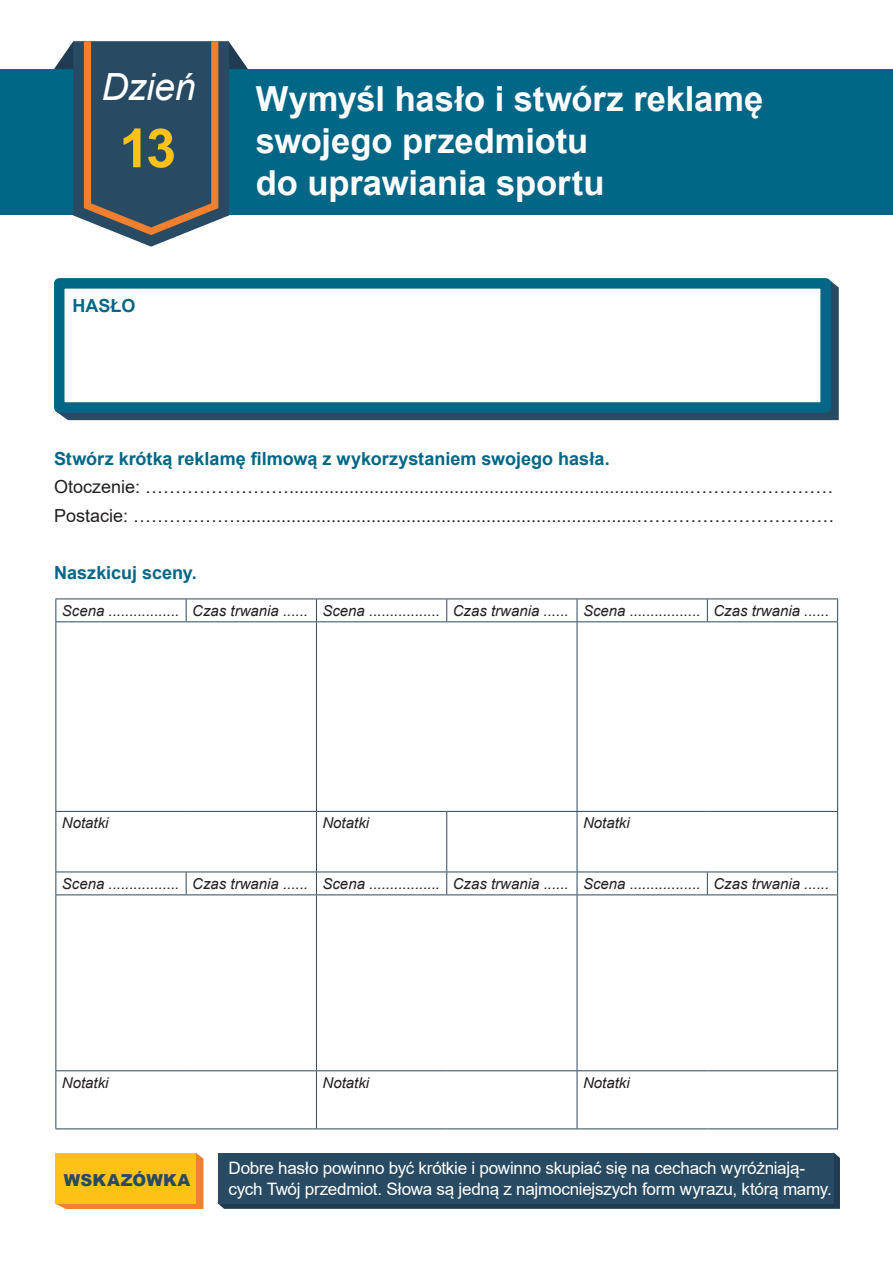
<style>
.page{position:relative;width:893px;height:1263px;background:#fff}
.page>*{position:absolute;margin:0;border:0;box-sizing:border-box;transform-origin:0 0}
.t1{font:700 54px "Arial";color:#fec217}
.t2{font:italic 37.5px "Arial";letter-spacing:-.01em;color:#fff}
.t3{font:700 34.5px/42px "Arial";letter-spacing:-.005em;color:#fff}
.t4{font:18px/28.5px "Arial";color:#231f20}
.t5{font:700 18px "Arial";color:#026686}
.t6{font:17.1px/21px "Arial";letter-spacing:-.015em;color:#fff}
.t7{font:900 16.5px "Arial";letter-spacing:.01em;color:#284b63}
.t8{font:italic 15px "Arial";color:#231f20}
</style>
<div class="page">
<svg style="left:218px;top:1153px;width:622px;height:56px;background:#274358"></svg>
<div style="left:218px;top:1153px;width:616px;height:51px;background:#284b63"></div>
<div style="left:0;top:69px;width:893px;height:146px;background:#026686"></div>
<svg style="left:54px;top:41px;width:194px;height:206px"></svg>
<svg style="left:58px;top:281px;width:781px;height:139px"></svg>
<div style="left:54px;top:278px;width:777px;height:135px;border:10px solid #026686"></div>
<hr style="left:837px;top:622px;width:1px;height:189px;background:#2e485f">
<hr style="left:837px;top:812px;width:1px;height:59px;background:#2e485f">
<hr style="left:837px;top:895px;width:1px;height:175px;background:#2e485f">
<hr style="left:837px;top:1071px;width:1px;height:57px;background:#2e485f">
<hr style="left:55px;top:598px;width:131px;height:1px;background:#2e485f">
<svg style="left:55px;top:599px;width:1px;height:22px"></svg>
<hr style="left:186px;top:598px;width:130px;height:1px;background:#2e485f">
<svg style="left:186px;top:599px;width:1px;height:22px"></svg>
<hr style="left:316px;top:598px;width:131px;height:1px;background:#2e485f">
<svg style="left:316px;top:599px;width:1px;height:22px"></svg>
<hr style="left:447px;top:598px;width:130px;height:1px;background:#2e485f">
<svg style="left:446px;top:599px;width:1px;height:22px"></svg>
<hr style="left:577px;top:598px;width:130px;height:1px;background:#2e485f">
<svg style="left:577px;top:599px;width:1px;height:22px"></svg>
<hr style="left:707px;top:598px;width:131px;height:1px;background:#2e485f">
<svg style="left:707px;top:599px;width:1px;height:22px"></svg>
<svg style="left:837px;top:599px;width:1px;height:22px"></svg>
<hr style="left:55px;top:812px;width:1px;height:59px;background:#2e485f">
<hr style="left:316px;top:812px;width:1px;height:59px;background:#2e485f">
<hr style="left:446px;top:812px;width:1px;height:59px;background:#2e485f">
<hr style="left:577px;top:812px;width:1px;height:59px;background:#2e485f">
<hr style="left:55px;top:895px;width:1px;height:175px;background:#2e485f">
<hr style="left:316px;top:895px;width:1px;height:175px;background:#2e485f">
<hr style="left:577px;top:895px;width:1px;height:175px;background:#2e485f">
<hr style="left:55px;top:621px;width:131px;height:1px;background:#2e485f">
<hr style="left:55px;top:622px;width:1px;height:189px;background:#2e485f">
<hr style="left:186px;top:621px;width:130px;height:1px;background:#2e485f">
<hr style="left:316px;top:621px;width:131px;height:1px;background:#2e485f">
<hr style="left:316px;top:622px;width:1px;height:189px;background:#2e485f">
<hr style="left:447px;top:621px;width:130px;height:1px;background:#2e485f">
<hr style="left:577px;top:621px;width:130px;height:1px;background:#2e485f">
<hr style="left:577px;top:622px;width:1px;height:189px;background:#2e485f">
<hr style="left:707px;top:621px;width:131px;height:1px;background:#2e485f">
<hr style="left:55px;top:811px;width:131px;height:1px;background:#2e485f">
<hr style="left:186px;top:811px;width:130px;height:1px;background:#2e485f">
<hr style="left:316px;top:811px;width:131px;height:1px;background:#2e485f">
<hr style="left:447px;top:811px;width:130px;height:1px;background:#2e485f">
<hr style="left:577px;top:811px;width:130px;height:1px;background:#2e485f">
<hr style="left:707px;top:811px;width:131px;height:1px;background:#2e485f">
<hr style="left:55px;top:871px;width:131px;height:1px;background:#2e485f">
<svg style="left:55px;top:872px;width:1px;height:22px"></svg>
<hr style="left:186px;top:871px;width:130px;height:1px;background:#2e485f">
<svg style="left:186px;top:872px;width:1px;height:22px"></svg>
<hr style="left:316px;top:871px;width:131px;height:1px;background:#2e485f">
<svg style="left:316px;top:872px;width:1px;height:22px"></svg>
<hr style="left:447px;top:871px;width:130px;height:1px;background:#2e485f">
<svg style="left:446px;top:872px;width:1px;height:22px"></svg>
<hr style="left:577px;top:871px;width:130px;height:1px;background:#2e485f">
<svg style="left:577px;top:872px;width:1px;height:22px"></svg>
<hr style="left:707px;top:871px;width:131px;height:1px;background:#2e485f">
<svg style="left:707px;top:872px;width:1px;height:22px"></svg>
<svg style="left:837px;top:872px;width:1px;height:22px"></svg>
<hr style="left:55px;top:894px;width:131px;height:1px;background:#2e485f">
<hr style="left:186px;top:894px;width:130px;height:1px;background:#2e485f">
<hr style="left:316px;top:894px;width:131px;height:1px;background:#2e485f">
<hr style="left:447px;top:894px;width:130px;height:1px;background:#2e485f">
<hr style="left:577px;top:894px;width:130px;height:1px;background:#2e485f">
<hr style="left:707px;top:894px;width:131px;height:1px;background:#2e485f">
<hr style="left:55px;top:1070px;width:131px;height:1px;background:#2e485f">
<hr style="left:55px;top:1071px;width:1px;height:57px;background:#2e485f">
<hr style="left:186px;top:1070px;width:130px;height:1px;background:#2e485f">
<hr style="left:316px;top:1070px;width:131px;height:1px;background:#2e485f">
<hr style="left:316px;top:1071px;width:1px;height:57px;background:#2e485f">
<hr style="left:447px;top:1070px;width:130px;height:1px;background:#2e485f">
<hr style="left:577px;top:1070px;width:130px;height:1px;background:#2e485f">
<hr style="left:577px;top:1071px;width:1px;height:57px;background:#2e485f">
<hr style="left:707px;top:1070px;width:131px;height:1px;background:#2e485f">
<hr style="left:55px;top:1128px;width:131px;height:1px;background:#2e485f">
<hr style="left:186px;top:1128px;width:130px;height:1px;background:#2e485f">
<hr style="left:316px;top:1128px;width:131px;height:1px;background:#2e485f">
<hr style="left:447px;top:1128px;width:130px;height:1px;background:#2e485f">
<hr style="left:577px;top:1128px;width:130px;height:1px;background:#2e485f">
<hr style="left:707px;top:1128px;width:131px;height:1px;background:#2e485f">
<svg style="left:56px;top:1153px;width:147px;height:56px"></svg>
<div style="left:55px;top:1153px;width:141px;height:51px;background:#fec217"></div>
<h2 class="t2" style="left:102px;top:62px;width:96px">Dzień</h2>
<h1 class="t1" style="left:119px;top:110px;width:58px">13</h1>
<p class="t5" style="left:73px;top:293px;width:64px">HASŁO</p>
<h3 class="t3" style="left:256px;top:78px;width:509px">Wymyśl hasło i stwórz reklamę swojego przedmiotu<br>do uprawiania sportu</h3>
<p class="t5" style="left:54px;top:446px;width:557px">Stwórz krótką reklamę filmową z wykorzystaniem swojego hasła.</p>
<p class="t4" style="left:54px;top:473px;width:782px">Otoczenie: ……………………................................................................................……………………<br>Postacie: ………………...............................................................................……………………………</p>
<p class="t5" style="left:54px;top:560px;width:144px">Naszkicuj sceny.</p>
<p class="t8" style="left:62px;top:601px;width:769px">Scena ................. Czas trwania ...... Scena ................. Czas trwania ...... Scena ................. Czas trwania ......</p>
<p class="t8" style="left:62px;top:813px;width:48px">Notatki</p>
<p class="t8" style="left:322px;top:813px;width:48px">Notatki</p>
<p class="t8" style="left:583px;top:813px;width:48px">Notatki</p>
<p class="t8" style="left:62px;top:874px;width:769px">Scena ................. Czas trwania ...... Scena ................. Czas trwania ...... Scena ................. Czas trwania ......</p>
<p class="t8" style="left:62px;top:1073px;width:48px">Notatki</p>
<p class="t8" style="left:322px;top:1073px;width:48px">Notatki</p>
<p class="t8" style="left:583px;top:1073px;width:48px">Notatki</p>
<p class="t7" style="left:64px;top:1168px;width:128px">WSKAZÓWKA</p>
<p class="t6" style="left:229px;top:1157px;width:605px">Dobre hasło powinno być krótkie i powinno skupiać się na cechach wyróżniają&shy;cych Twój przedmiot. Słowa są jedną z najmocniejszych form wyrazu, którą mamy.</p>
</div>
